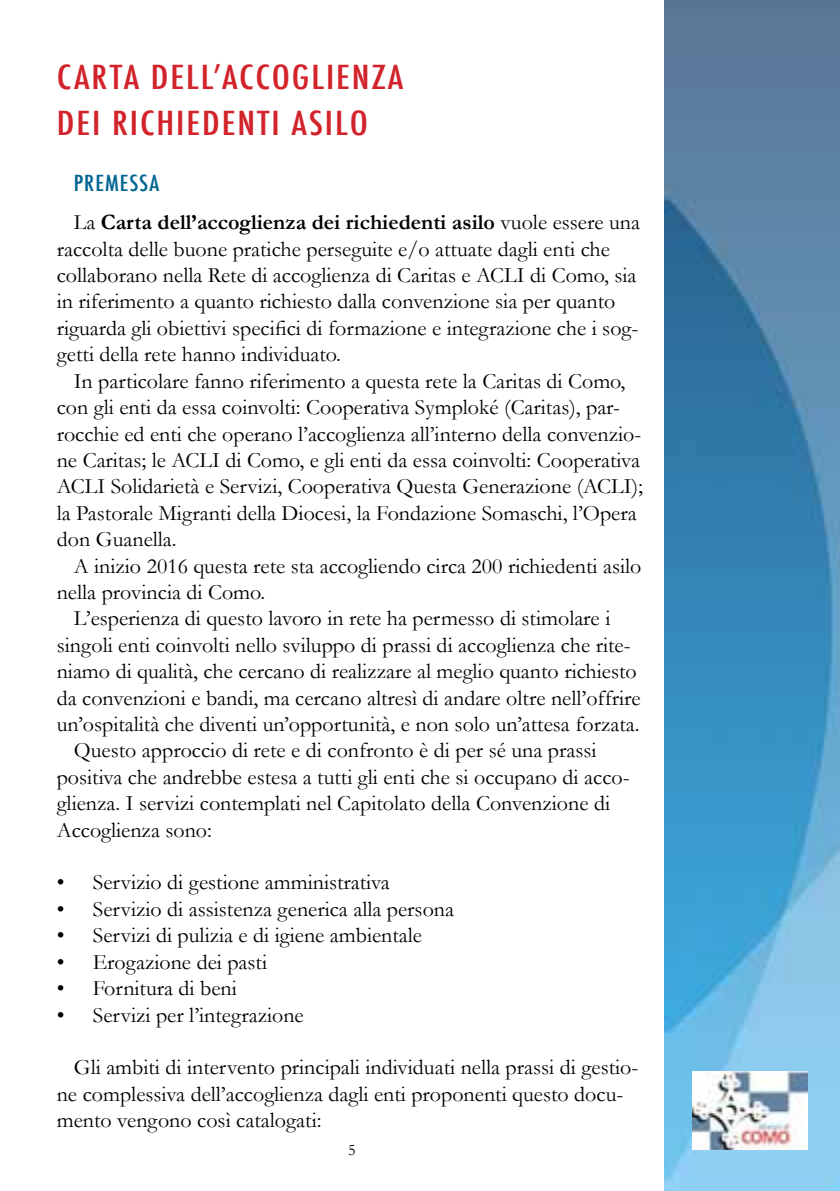
<style>
.page{position:relative;width:840px;height:1191px;background:#fff}
.page>*{position:absolute;margin:0;border:0;box-sizing:border-box;transform-origin:0 0}
.t1{font:500 condensed 32.2px/45.6px "Futura";letter-spacing:.05em;color:#d2232a;scale:1.18 1}
.t2{font:22px/26.4px "Garamond";color:#000}
.t3{font:500 condensed 21.6px "Futura";letter-spacing:.04em;color:#016592;scale:1.11 1}
.t4{font:16px "Garamond";color:#000}
.s1{font-weight:700}
</style>
<div class="page">
<img style="left:664px;top:0;width:175px;height:1191px">
<img style="left:692px;top:1071px;width:114px;height:78px">
<h1 class="t1" style="left:57px;top:55px;width:295px">CARTA DELL’ACCOGLIENZA<br>DEI RICHIEDENTI ASILO</h1>
<p class="t3" style="left:74px;top:170px;width:78px">PREMESSA</p>
<p class="t2" style="left:57px;top:209px;width:584px;text-indent:17px">La <span class="s1">Carta dell’accoglienza dei richiedenti asilo</span> vuole essere una raccolta delle buone pratiche perseguite e/o attuate dagli enti che collaborano nella Rete di accoglienza di Caritas e ACLI di Como, sia in riferimento a quanto richiesto dalla convenzione sia per quanto riguarda gli obiettivi specifici di formazione e integrazione che i sog&shy;getti della rete hanno individuato.</p>
<p class="t2" style="left:57px;top:367px;width:587px;text-indent:17px">In particolare fanno riferimento a questa rete la Caritas di Como, con gli enti da essa coinvolti: Cooperativa Symploké (Caritas), par&shy;rocchie ed enti che operano l’accoglienza all’interno della convenzio&shy;ne Caritas; le ACLI di Como, e gli enti da essa coinvolti: Cooperativa ACLI Solidarietà e Servizi, Cooperativa Questa Generazione (ACLI); la Pastorale Migranti della Diocesi, la Fondazione Somaschi, l’Opera don Guanella.</p>
<p class="t2" style="left:57px;top:552px;width:586px;text-indent:17px">A inizio 2016 questa rete sta accogliendo circa 200 richiedenti asilo nella provincia di Como.</p>
<p class="t2" style="left:74px;top:605px;width:538px">L’esperienza di questo lavoro in rete ha permesso di stimolare i</p>
<p class="t2" style="left:57px;top:631px;width:575px">singoli enti coinvolti nello sviluppo di prassi di accoglienza che rite-</p>
<p class="t2" style="left:57px;top:658px;width:581px">niamo di qualità, che cercano di realizzare al meglio quanto richiesto</p>
<p class="t2" style="left:57px;top:684px;width:585px">da convenzioni e bandi, ma cercano altresì di andare oltre nell’offrire</p>
<p class="t2" style="left:57px;top:710px;width:584px">un’ospitalità che diventi un’opportunità, e non solo un’attesa forzata.</p>
<p class="t2" style="left:74px;top:737px;width:524px">Questo approccio di rete e di confronto è di per sé una prassi</p>
<p class="t2" style="left:57px;top:763px;width:574px">positiva che andrebbe estesa a tutti gli enti che si occupano di acco-</p>
<p class="t2" style="left:57px;top:790px;width:554px">glienza. I servizi contemplati nel Capitolato della Convenzione di</p>
<p class="t2" style="left:57px;top:816px;width:157px">Accoglienza sono:</p>
<p class="t2" style="left:57px;top:869px;width:334px">• Servizio di gestione amministrativa</p>
<p class="t2" style="left:57px;top:895px;width:398px">• Servizio di assistenza generica alla persona</p>
<p class="t2" style="left:57px;top:922px;width:366px">• Servizi di pulizia e di igiene ambientale</p>
<p class="t2" style="left:57px;top:948px;width:212px">• Erogazione dei pasti</p>
<p class="t2" style="left:57px;top:974px;width:181px">• Fornitura di beni</p>
<p class="t2" style="left:57px;top:1001px;width:248px">• Servizi per l’integrazione</p>
<p class="t2" style="left:57px;top:1054px;width:582px;text-indent:17px">Gli ambiti di intervento principali individuati nella prassi di gestio&shy;ne complessiva dell’accoglienza dagli enti proponenti questo docu&shy;mento vengono così catalogati:</p>
<p class="t4" style="left:348px;top:1140px;width:9px">5</p>
</div>
